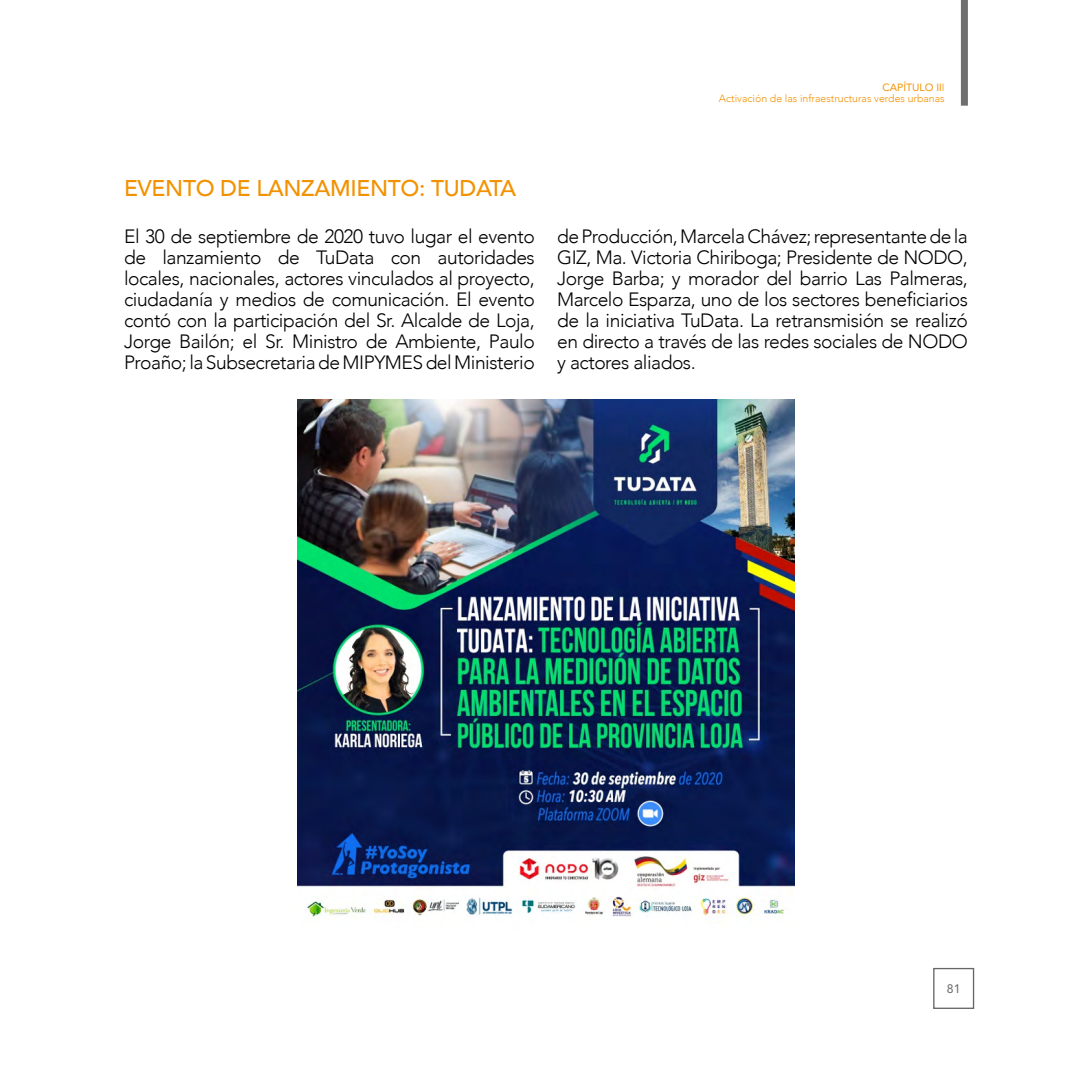
<style>
.page{position:relative;width:1092px;height:1092px;background:#fff}
.page>*{position:absolute;margin:0;border:0;box-sizing:border-box;transform-origin:0 0}
.t1{font:500 22.75px "Avenir";letter-spacing:-.015em;color:#f39200}
.t2{font:300 19.25px/21px "Avenir";letter-spacing:-.025em;color:#000;text-align:justify}
.t3{font:12.25px "Avenir LT Std";color:#666}
.t4{font:300 10.5px/10.5px "Avenir";color:#f39200;text-align:right}
.s1{font-weight:400}
</style>
<div class="page">
<div style="left:960px;top:0;width:7px;height:106px;background:#706f6f"></div>
<div style="left:933px;top:967px;width:41px;height:41px;border:1px solid #666"></div>
<img style="left:298px;top:399px;width:496px;height:519px">
<p class="t1" style="left:124px;top:169px;width:393px">EVENTO DE LANZAMIENTO: TUDATA</p>
<p class="t4" style="left:719px;top:82px;width:227px"><span class="s1">CAPÍTULO II</span>I<br>Activación de las infraestructuras verdes urbanas</p>
<p class="t2" style="left:124px;top:225px;width:412px">El 30 de septiembre de 2020 tuvo lugar el evento de lanzamiento de TuData con autoridades locales, nacionales, actores vinculados al proyecto, ciudadanía y medios de comunicación. El evento contó con la participación del Sr. Alcalde de Loja, Jorge Bailón; el Sr. Ministro de Ambiente, Paulo Proaño; la Subsecretaria de MIPYMES del Ministerio</p>
<p class="t2" style="left:557px;top:225px;width:412px">de Producción, Marcela Chávez; representante de la GIZ, Ma. Victoria Chiriboga; Presidente de NODO, Jorge Barba; y morador del barrio Las Palmeras, Marcelo Esparza, uno de los sectores beneficiarios de la iniciativa TuData. La retransmisión se realizó en directo a través de las redes sociales de NODO y actores aliados.</p>
<p class="t3" style="left:946px;top:981px;width:15px">81</p>
</div>
